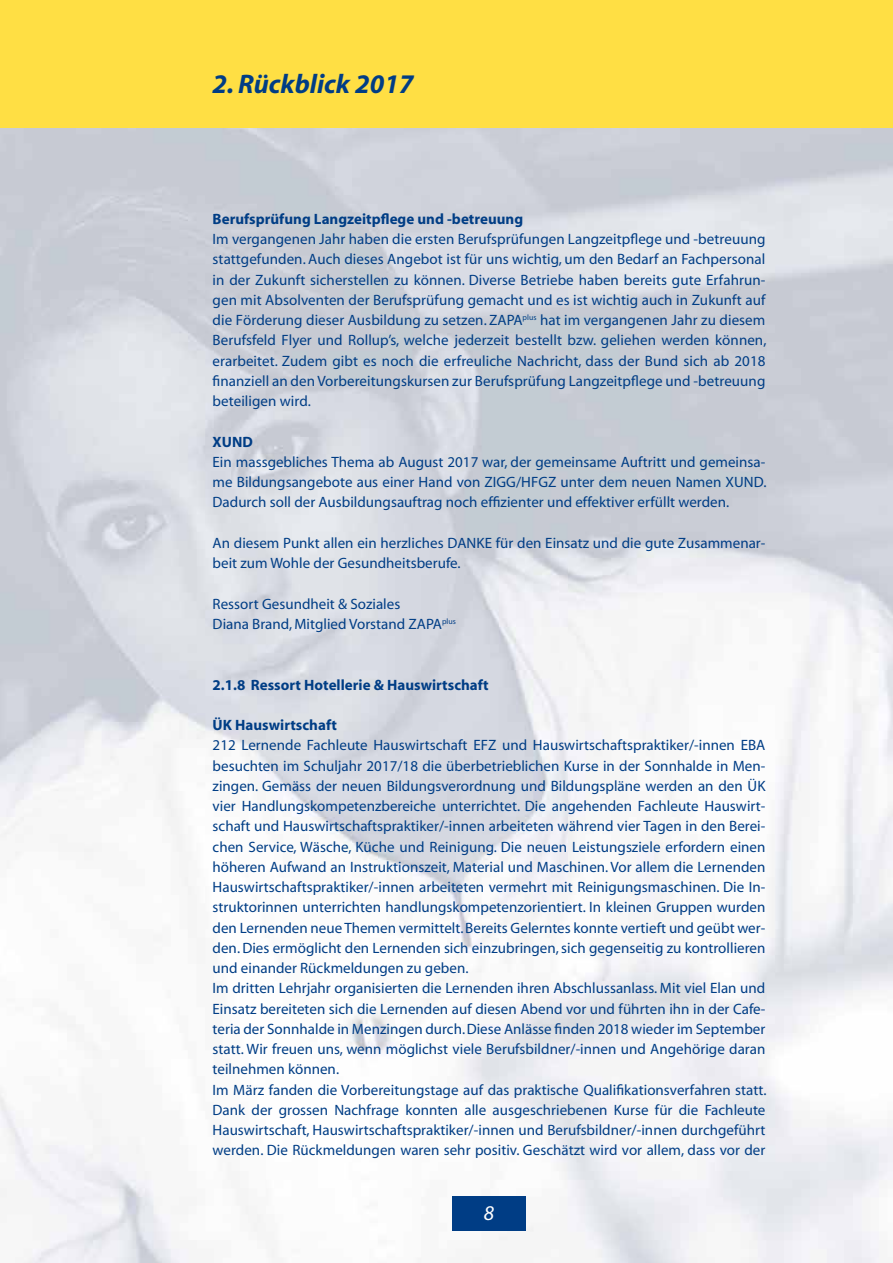
<style>
.page{position:relative;width:893px;height:1263px;background:#fff}
.page>*{position:absolute;margin:0;border:0;box-sizing:border-box;transform-origin:0 0}
.t1{font:italic 700 27px "Myriad";color:#003d85}
.t2{font:italic 21px "Myriad";color:#fff}
.t3{font:15px/20.2px "Myriad";color:#003d85}
.t4{font:700 15px "Myriad";color:#003d85}
</style>
<div class="page">
<img style="left:0;top:128px;width:893px;height:1135px">
<div style="left:0;top:0;width:893px;height:128px;background:#ffdf44"></div>
<div style="left:452px;top:1196px;width:74px;height:34px;background:#003d85"></div>
<h1 class="t1" style="left:213px;top:70px;width:203px">2. Rückblick 2017</h1>
<p class="t4" style="left:213px;top:211px;width:312px">Berufsprüfung Langzeitpflege und -betreuung</p>
<p class="t3" style="left:213px;top:230px;width:555px;text-align:justify">Im vergangenen Jahr haben die ersten Berufsprüfungen Langzeitpflege und -betreuung stattgefunden. Auch dieses Angebot ist für uns wichtig, um den Bedarf an Fachpersonal in der Zukunft sicherstellen zu können. Diverse Betriebe haben bereits gute Erfahrun&shy;gen mit Absolventen der Berufsprüfung gemacht und es ist wichtig auch in Zukunft auf die Förderung dieser Ausbildung zu setzen. ZAPA<sup>plus</sup> hat im vergangenen Jahr zu diesem Berufsfeld Flyer und Rollup’s, welche jederzeit bestellt bzw. geliehen werden können, erarbeitet. Zudem gibt es noch die erfreuliche Nachricht, dass der Bund sich ab 2018 finanziell an den Vorbereitungskursen zur Berufsprüfung Langzeitpflege und -betreuung beteiligen wird.</p>
<p class="t4" style="left:213px;top:434px;width:42px">XUND</p>
<p class="t3" style="left:213px;top:452px;width:555px;text-align:justify">Ein massgebliches Thema ab August 2017 war, der gemeinsame Auftritt und gemeinsa&shy;me Bildungsangebote aus einer Hand von ZIGG/HFGZ unter dem neuen Namen XUND.<br>Dadurch soll der Ausbildungsauftrag noch effizienter und effektiver erfüllt werden.</p>
<p class="t3" style="left:213px;top:533px;width:554px">An diesem Punkt allen ein herzliches DANKE für den Einsatz und die gute Zusammenar&shy;beit zum Wohle der Gesundheitsberufe.</p>
<p class="t3" style="left:213px;top:594px;width:245px">Ressort Gesundheit &amp; Soziales<br>Diana Brand, Mitglied Vorstand ZAPA<sup>plus</sup></p>
<p class="t4" style="left:213px;top:677px;width:278px">2.1.8 Ressort Hotellerie &amp; Hauswirtschaft</p>
<p class="t4" style="left:213px;top:717px;width:126px">ÜK Hauswirtschaft</p>
<p class="t3" style="left:213px;top:736px;width:555px">212 Lernende Fachleute Hauswirtschaft EFZ und Hauswirtschaftspraktiker/-innen EBA besuchten im Schuljahr 2017/18 die überbetrieblichen Kurse in der Sonnhalde in Men&shy;zingen. Gemäss der neuen Bildungsverordnung und Bildungspläne werden an den ÜK vier Handlungskompetenzbereiche unterrichtet. Die angehenden Fachleute Hauswirt&shy;schaft und Hauswirtschaftspraktiker/-innen arbeiteten während vier Tagen in den Berei&shy;chen Service, Wäsche, Küche und Reinigung. Die neuen Leistungsziele erfordern einen höheren Aufwand an Instruktionszeit, Material und Maschinen. Vor allem die Lernenden Hauswirtschaftspraktiker/-innen arbeiteten vermehrt mit Reinigungsmaschinen. Die In&shy;struktorinnen unterrichten handlungskompetenzorientiert. In kleinen Gruppen wurden den Lernenden neue Themen vermittelt. Bereits Gelerntes konnte vertieft und geübt wer&shy;den. Dies ermöglicht den Lernenden sich einzubringen, sich gegenseitig zu kontrollieren und einander Rückmeldungen zu geben.<br>Im dritten Lehrjahr organisierten die Lernenden ihren Abschlussanlass. Mit viel Elan und Einsatz bereiteten sich die Lernenden auf diesen Abend vor und führten ihn in der Cafe&shy;teria der Sonnhalde in Menzingen durch. Diese Anlässe finden 2018 wieder im September statt. Wir freuen uns, wenn möglichst viele Berufsbildner/-innen und Angehörige daran teilnehmen können.<br>Im März fanden die Vorbereitungstage auf das praktische Qualifikationsverfahren statt.<br>Dank der grossen Nachfrage konnten alle ausgeschriebenen Kurse für die Fachleute Hauswirtschaft, Hauswirtschaftspraktiker/-innen und Berufsbildner/-innen durchgeführt werden. Die Rückmeldungen waren sehr positiv. Geschätzt wird vor allem, dass vor der</p>
<h2 class="t2" style="left:484px;top:1203px;width:12px">8</h2>
</div>
